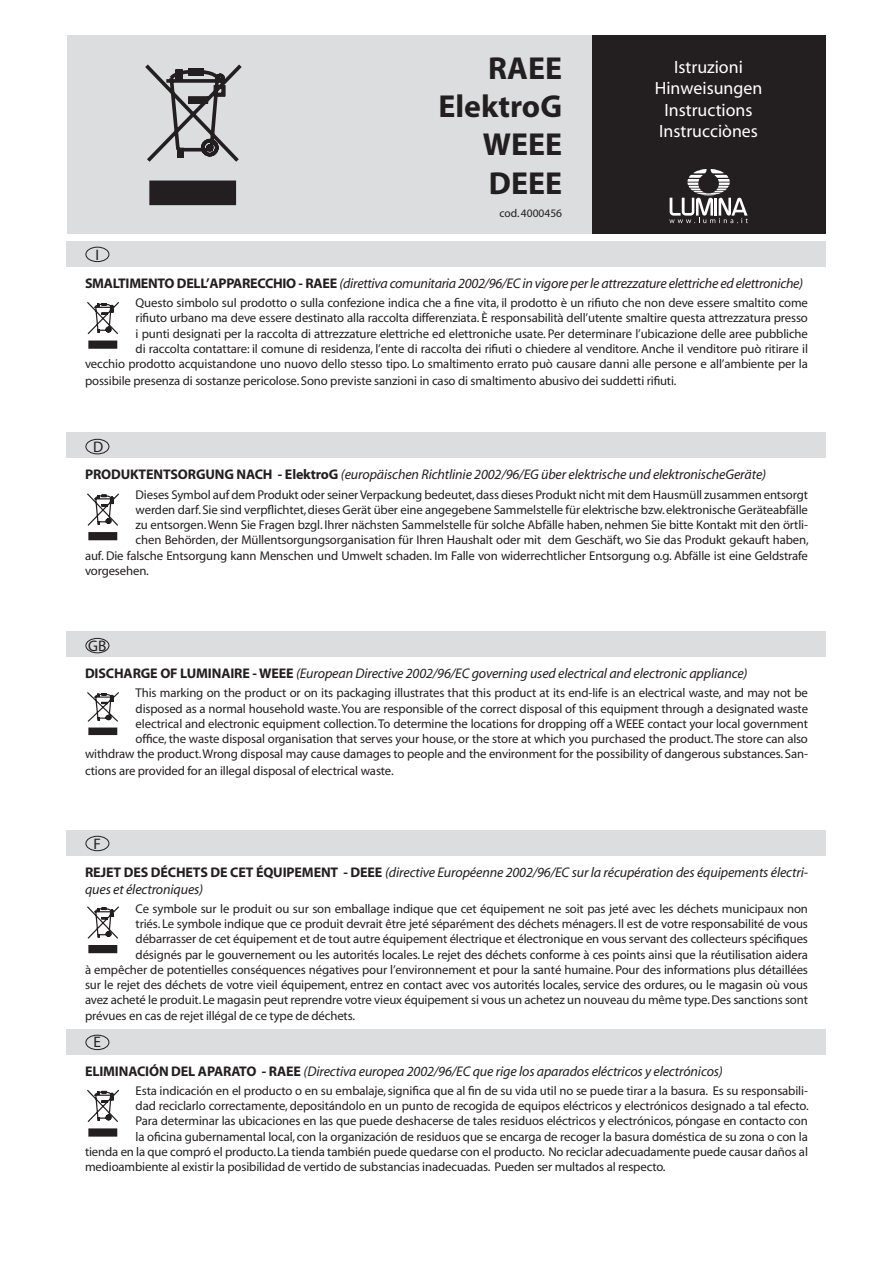
<style>
.page{position:relative;width:893px;height:1263px;background:#fff}
.page>*{position:absolute;margin:0;border:0;box-sizing:border-box;transform-origin:0 0}
.t1{font:700 31.8px/38.2px "Myriad";color:#231f20;text-align:right}
.t2{font:17.85px/21.5px "Myriad";color:#fff;text-align:center}
.t3{font:15.3px "Myriad";color:#231f20}
.t4{font:italic 14.1px/16.5px "Myriad";letter-spacing:-.01em;color:#231f20}
.t5{font:12.75px/15.3px "Myriad";letter-spacing:-.01em;color:#231f20;text-align:right}
.t6{font:11.55px "Myriad";color:#231f20}
.s1{font-weight:700;font-style:normal}
</style>
<div class="page">
<svg style="left:87px;top:302px;width:32px;height:33px"></svg>
<div style="left:89px;top:341px;width:28px;height:7px;background:#231f20"></div>
<div style="left:88px;top:341px;width:29px;height:8px;border:1px solid #231f20"></div>
<svg style="left:87px;top:493px;width:32px;height:33px"></svg>
<div style="left:89px;top:533px;width:28px;height:7px;background:#231f20"></div>
<div style="left:88px;top:532px;width:29px;height:8px;border:1px solid #231f20"></div>
<svg style="left:87px;top:692px;width:32px;height:30px"></svg>
<div style="left:89px;top:728px;width:28px;height:7px;background:#231f20"></div>
<div style="left:67px;top:241px;width:759px;height:25px;background:#dcddde"></div>
<div style="left:86px;top:247px;width:23px;height:15px;border:1px solid #231f20;border-radius:50%"></div>
<div style="left:67px;top:433px;width:759px;height:25px;background:#dcddde"></div>
<div style="left:86px;top:439px;width:23px;height:15px;border:1px solid #231f20;border-radius:50%"></div>
<div style="left:67px;top:631px;width:759px;height:26px;background:#dcddde"></div>
<div style="left:86px;top:638px;width:23px;height:15px;border:1px solid #231f20;border-radius:50%"></div>
<svg style="left:87px;top:1089px;width:32px;height:33px"></svg>
<div style="left:89px;top:1129px;width:28px;height:7px;background:#231f20"></div>
<div style="left:88px;top:1128px;width:29px;height:9px;border:1px solid #231f20"></div>
<svg style="left:87px;top:906px;width:32px;height:33px"></svg>
<div style="left:89px;top:946px;width:28px;height:7px;background:#231f20"></div>
<div style="left:88px;top:945px;width:29px;height:8px;border:1px solid #231f20"></div>
<div style="left:591px;top:35px;width:235px;height:199px;background:#231f20"></div>
<svg style="left:669px;top:169px;width:79px;height:54px"></svg>
<div style="left:67px;top:35px;width:524px;height:199px;background:#dcddde"></div>
<svg style="left:145px;top:64px;width:97px;height:98px"></svg>
<div style="left:151px;top:182px;width:83px;height:21px;background:#231f20"></div>
<div style="left:149px;top:181px;width:87px;height:24px;border:4px solid #231f20"></div>
<div style="left:67px;top:830px;width:759px;height:26px;background:#dcddde"></div>
<div style="left:86px;top:836px;width:23px;height:15px;border:1px solid #231f20;border-radius:50%"></div>
<div style="left:67px;top:1029px;width:759px;height:25px;background:#dcddde"></div>
<div style="left:86px;top:1035px;width:23px;height:15px;border:1px solid #231f20;border-radius:50%"></div>
<p class="t3" style="left:96px;top:249px;width:5px">I</p>
<p class="t1" style="left:438px;top:52px;width:125px">RAEE<br>ElektroG<br>WEEE<br>DEEE</p>
<p class="t6" style="left:499px;top:209px;width:64px">cod. 4000456</p>
<p class="t2" style="left:655px;top:58px;width:109px">Istruzioni<br>Hinweisungen<br>Instructions<br>Instrucciònes</p>
<p class="t4" style="left:85px;top:276px;width:720px"><span class="s1">SMALTIMENTO DELL’APPARECCHIO - RAEE</span> (direttiva comunitaria 2002/96/EC in vigore per le attrezzature elettriche ed elettroniche)</p>
<p class="t5" style="left:85px;top:296px;width:724px">Questo simbolo sul prodotto o sulla confezione indica che a fine vita, il prodotto è un rifiuto che non deve essere smaltito come<br>rifiuto urbano ma deve essere destinato alla raccolta differenziata. È responsabilità dell’utente smaltire questa attrezzatura presso<br>i punti designati per la raccolta di attrezzature elettriche ed elettroniche usate. Per determinare l’ubicazione delle aree pubbliche<br>di raccolta contattare: il comune di residenza, l’ente di raccolta dei rifiuti o chiedere al venditore. Anche il venditore può ritirare il<br>vecchio prodotto acquistandone uno nuovo dello stesso tipo. Lo smaltimento errato può causare danni alle persone e all’ambiente per la</p>
<p class="t5" style="left:85px;top:374px;width:593px">possibile presenza di sostanze pericolose. Sono previste sanzioni in caso di smaltimento abusivo dei suddetti rifiuti.</p>
<p class="t3" style="left:93px;top:441px;width:12px">D</p>
<p class="t4" style="left:85px;top:468px;width:683px"><span class="s1">PRODUKTENTSORGUNG NACH - ElektroG</span> (europäischen Richtlinie 2002/96/EG über elektrische und elektronischeGeräte)</p>
<p class="t5" style="left:136px;top:488px;width:674px">Dieses Symbol auf dem Produkt oder seiner Verpackung bedeutet, dass dieses Produkt nicht mit dem Hausmüll zusammen entsorgt</p>
<p class="t5" style="left:136px;top:503px;width:674px">werden darf. Sie sind verpflichtet, dieses Gerät über eine angegebene Sammelstelle für elektrische bzw. elektronische Geräteabfälle</p>
<p class="t5" style="left:136px;top:518px;width:674px">zu entsorgen. Wenn Sie Fragen bzgl. Ihrer nächsten Sammelstelle für solche Abfälle haben, nehmen Sie bitte Kontakt mit den örtli-</p>
<p class="t5" style="left:136px;top:533px;width:674px">chen Behörden, der Müllentsorgungsorganisation für Ihren Haushalt oder mit dem Geschäft, wo Sie das Produkt gekauft haben,</p>
<p class="t5" style="left:85px;top:549px;width:724px">auf. Die falsche Entsorgung kann Menschen und Umwelt schaden. Im Falle von widerrechtlicher Entsorgung o.g. Abfälle ist eine Geldstrafe</p>
<p class="t5" style="left:85px;top:564px;width:65px">vorgesehen.</p>
<p class="t3" style="left:88px;top:640px;width:20px">GB</p>
<p class="t4" style="left:85px;top:666px;width:664px"><span class="s1">DISCHARGE OF LUMINAIRE - WEEE</span> (European Directive 2002/96/EC governing used electrical and electronic appliance)</p>
<p class="t5" style="left:85px;top:686px;width:724px">This marking on the product or on its packaging illustrates that this product at its end-life is an electrical waste, and may not be<br>disposed as a normal household waste. You are responsible of the correct disposal of this equipment through a designated waste<br>electrical and electronic equipment collection. To determine the locations for dropping off a WEEE contact your local government<br>office, the waste disposal organisation that serves your house, or the store at which you purchased the product. The store can also withdraw the product. Wrong disposal may cause damages to people and the environment for the possibility of dangerous substances. San-</p>
<p class="t5" style="left:85px;top:764px;width:310px">ctions are provided for an illegal disposal of electrical waste.</p>
<p class="t3" style="left:93px;top:838px;width:9px">F</p>
<p class="t4" style="left:85px;top:865px;width:724px"><span class="s1">REJET DES DÉCHETS DE CET ÉQUIPEMENT - DEEE</span> (directive Européenne 2002/96/EC sur la récupération des équipements électri&shy;ques et électroniques)</p>
<p class="t5" style="left:136px;top:902px;width:674px">Ce symbole sur le produit ou sur son emballage indique que cet équipement ne soit pas jeté avec les déchets municipaux non</p>
<p class="t5" style="left:136px;top:917px;width:674px">triés. Le symbole indique que ce produit devrait être jeté séparément des déchets ménagers. Il est de votre responsabilité de vous</p>
<p class="t5" style="left:136px;top:932px;width:674px">débarrasser de cet équipement et de tout autre équipement électrique et électronique en vous servant des collecteurs spécifiques</p>
<p class="t5" style="left:136px;top:948px;width:674px">désignés par le gouvernement ou les autorités locales. Le rejet des déchets conforme à ces points ainsi que la réutilisation aidera</p>
<p class="t5" style="left:85px;top:963px;width:724px">à empêcher de potentielles conséquences négatives pour l’environnement et pour la santé humaine. Pour des informations plus détaillées</p>
<p class="t5" style="left:85px;top:978px;width:724px">sur le rejet des déchets de votre vieil équipement, entrez en contact avec vos autorités locales, service des ordures, ou le magasin où vous</p>
<p class="t5" style="left:85px;top:994px;width:724px">avez acheté le produit. Le magasin peut reprendre votre vieux équipement si vous un achetez un nouveau du même type. Des sanctions sont</p>
<p class="t5" style="left:85px;top:1009px;width:272px">prévues en cas de rejet illégal de ce type de déchets.</p>
<p class="t3" style="left:93px;top:1037px;width:9px">E</p>
<p class="t4" style="left:85px;top:1064px;width:639px"><span class="s1">ELIMINACIÓN DEL APARATO - RAEE</span> (Directiva europea 2002/96/EC que rige los aparados eléctricos y electrónicos)</p>
<p class="t5" style="left:136px;top:1084px;width:674px">Esta indicación en el producto o en su embalaje, significa que al fin de su vida util no se puede tirar a la basura. Es su responsabili-</p>
<p class="t5" style="left:136px;top:1099px;width:675px">dad reciclarlo correctamente, depositándolo en un punto de recogida de equipos eléctricos y electrónicos designado a tal efecto.</p>
<p class="t5" style="left:136px;top:1115px;width:674px">Para determinar las ubicaciones en las que puede deshacerse de tales residuos eléctricos y electrónicos, póngase en contacto con</p>
<p class="t5" style="left:136px;top:1130px;width:674px">la oficina gubernamental local, con la organización de residuos que se encarga de recoger la basura doméstica de su zona o con la</p>
<p class="t5" style="left:85px;top:1145px;width:724px">tienda en la que compró el producto. La tienda también puede quedarse con el producto. No reciclar adecuadamente puede causar daños al</p>
<p class="t5" style="left:85px;top:1160px;width:582px">medioambiente al existir la posibilidad de vertido de substancias inadecuadas. Pueden ser multados al respecto.</p>
</div>
